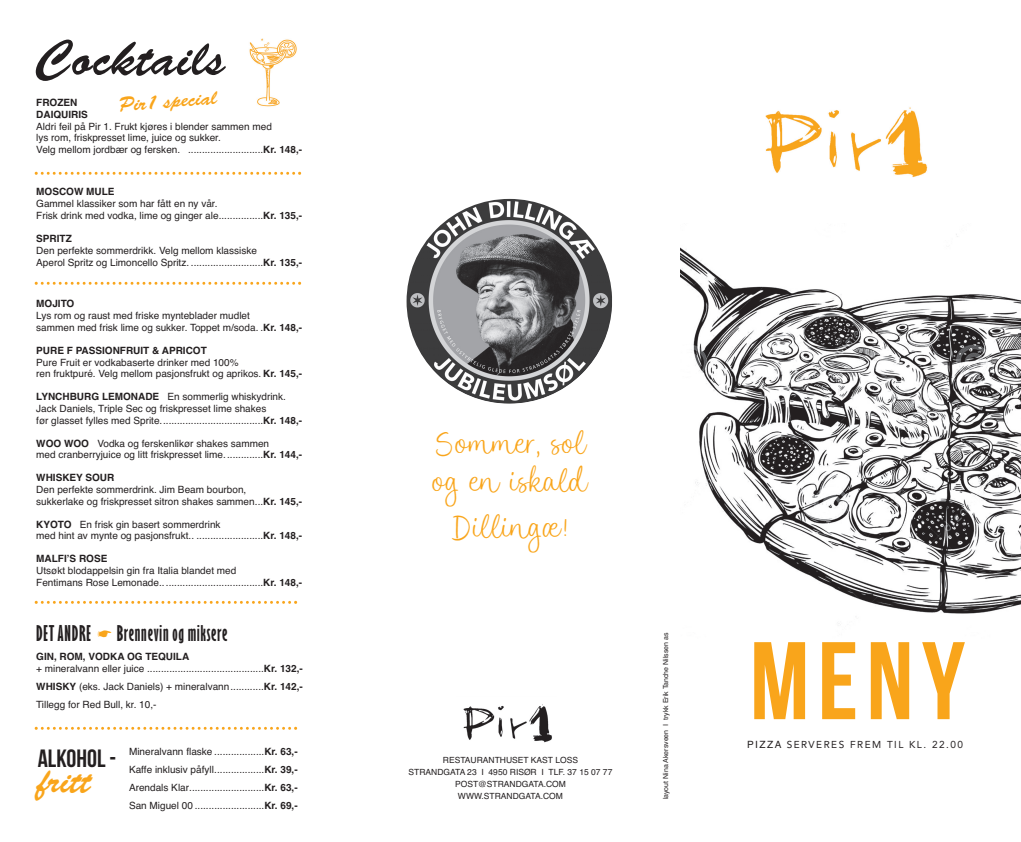
<style>
.page{position:relative;width:1021px;height:842px;background:#fff}
.page>*{position:absolute;margin:0;border:0;box-sizing:border-box;transform-origin:0 0}
.t1{font:700 110px "Bebas Neue";color:#f9a51b}
.t2{font:50px "Brush Script Std";letter-spacing:.015em;color:#231f20}
.t3{font:38px "Hylandia";letter-spacing:-.015em;color:#f9a51b}
.t4{font:35px "Brush Script Std";color:#f9a51b}
.t5{font:700 25px "Bebas Neue";color:#231f20}
.t6{font:700 extra-condensed 20px "Gill Sans";letter-spacing:.04em;color:#231f20}
.t7{font:20px "Brush Script Std";color:#f9a51b}
.t8{font:10px "Helvetica";color:#231f20}
.t9{font:700 10px "Helvetica";color:#231f20}
.t10{font:10px "Avenir";letter-spacing:.15em;color:#231f20}
.t11{font:8.5px "Helvetica";color:#231f20}
.t12{font:7px "Helvetica";color:#231f20}
.s1{font-weight:700}
.s2{color:#f9a51b}
.s3{font-family:"Helvetica"}
</style>
<div class="page">
<img style="left:680px;top:234px;width:340px;height:380px">
<img style="left:249px;top:38px;width:48px;height:69px">
<svg style="left:35px;top:172px;width:266px;height:3px"></svg>
<svg style="left:35px;top:282px;width:266px;height:3px"></svg>
<svg style="left:35px;top:727px;width:262px;height:3px"></svg>
<svg style="left:35px;top:601px;width:262px;height:3px"></svg>
<img style="left:765px;top:107px;width:163px;height:70px">
<img style="left:463px;top:704px;width:89px;height:39px">
<img style="left:406px;top:199px;width:206px;height:205px">
<p class="t2" style="left:36px;top:28px;width:191px">Cocktails</p>
<p class="t9" style="left:36px;top:99px;width:43px">FROZEN</p>
<p class="t9" style="left:36px;top:111px;width:53px">DAIQUIRIS</p>
<p class="t8" style="left:36px;top:122px;width:237px">Aldri feil på Pir 1. Frukt kjøres i blender sammen med</p>
<p class="t8" style="left:36px;top:134px;width:186px">lys rom, friskpresset lime, juice og sukker.</p>
<p class="t8" style="left:36px;top:146px;width:267px">Velg mellom jordbær og fersken. ...........................<span class="s1">Kr. 148,-</span></p>
<p class="t9" style="left:36px;top:188px;width:80px">MOSCOW MULE</p>
<p class="t8" style="left:36px;top:200px;width:183px">Gammel klassiker som har fått en ny vår.</p>
<p class="t8" style="left:36px;top:211px;width:267px">Frisk drink med vodka, lime og ginger ale................<span class="s1">Kr. 135,-</span></p>
<p class="t9" style="left:36px;top:235px;width:37px">SPRITZ</p>
<p class="t8" style="left:36px;top:247px;width:222px">Den perfekte sommerdrikk. Velg mellom klassiske</p>
<p class="t8" style="left:36px;top:259px;width:267px">Aperol Spritz og Limoncello Spritz. ..........................<span class="s1">Kr. 135,-</span></p>
<p class="t9" style="left:36px;top:300px;width:40px">MOJITO</p>
<p class="t8" style="left:36px;top:312px;width:215px">Lys rom og raust med friske mynteblader mudlet</p>
<p class="t8" style="left:36px;top:324px;width:267px">sammen med frisk lime og sukker. Toppet m/soda. .<span class="s1">Kr. 148,-</span></p>
<p class="t9" style="left:36px;top:347px;width:172px">PURE F PASSIONFRUIT &amp; APRICOT</p>
<p class="t8" style="left:36px;top:358px;width:204px">Pure Fruit er vodkabaserte drinker med 100%</p>
<p class="t8" style="left:36px;top:370px;width:267px">ren fruktpuré. Velg mellom pasjonsfrukt og aprikos. <span class="s1">Kr. 145,-</span></p>
<p class="t8" style="left:36px;top:393px;width:251px"><span class="s1">LYNCHBURG LEMONADE</span> En sommerlig whiskydrink.</p>
<p class="t8" style="left:36px;top:405px;width:232px">Jack Daniels, Triple Sec og friskpresset lime shakes</p>
<p class="t8" style="left:36px;top:417px;width:267px">før glasset fylles med Sprite.....................................<span class="s1">Kr. 148,-</span></p>
<p class="t8" style="left:36px;top:439px;width:234px"><span class="s1">WOO WOO</span> Vodka og ferskenlikør shakes sammen</p>
<p class="t8" style="left:36px;top:451px;width:267px">med cranberryjuice og litt friskpresset lime..............<span class="s1">Kr. 144,-</span></p>
<p class="t9" style="left:36px;top:474px;width:80px">WHISKEY SOUR</p>
<p class="t8" style="left:36px;top:486px;width:212px">Den perfekte sommerdrink. Jim Beam bourbon,</p>
<p class="t8" style="left:36px;top:498px;width:267px">sukkerlake og friskpresset sitron shakes sammen...<span class="s1">Kr. 145,-</span></p>
<p class="t8" style="left:36px;top:520px;width:186px"><span class="s1">KYOTO</span> En frisk gin basert sommerdrink</p>
<p class="t8" style="left:36px;top:532px;width:267px">med hint av mynte og pasjonsfrukt.. ........................<span class="s1">Kr. 148,-</span></p>
<p class="t9" style="left:36px;top:555px;width:73px">MALFI’S ROSE</p>
<p class="t8" style="left:36px;top:567px;width:202px">Utsøkt blodappelsin gin fra Italia blandet med</p>
<p class="t8" style="left:36px;top:579px;width:267px">Fentimans Rose Lemonade.....................................<span class="s1">Kr. 148,-</span></p>
<p class="t7" style="left:118px;top:93px;width:100px;rotate:-5deg">Pir1 special</p>
<p class="t6" style="left:36px;top:625px;width:193px">DET ANDRE <span class="s2">☛</span> Brennevin og miksere</p>
<p class="t9" style="left:36px;top:653px;width:154px">GIN, ROM, VODKA OG TEQUILA</p>
<p class="t8" style="left:36px;top:664px;width:268px">+ mineralvann eller juice ..........................................<span class="s1">Kr. 132,-</span></p>
<p class="t8" style="left:36px;top:682px;width:268px"><span class="s1">WHISKY</span> (eks. Jack Daniels) + mineralvann............<span class="s1">Kr. 142,-</span></p>
<p class="t8" style="left:36px;top:700px;width:122px">Tillegg for Red Bull, kr. 10,-</p>
<p class="t5" style="left:38px;top:744px;width:80px">ALKOHOL -</p>
<p class="t4" style="left:38px;top:759px;width:55px">fritt</p>
<p class="t8" style="left:129px;top:748px;width:170px">Mineralvann flaske ..................<span class="s1">Kr. 63,-</span></p>
<p class="t8" style="left:129px;top:766px;width:170px">Kaffe inklusiv påfyll..................<span class="s1">Kr. 39,-</span></p>
<p class="t8" style="left:129px;top:784px;width:170px">Arendals Klar...........................<span class="s1">Kr. 63,-</span></p>
<p class="t8" style="left:129px;top:802px;width:170px">San Miguel 00 .........................<span class="s1">Kr. 69,-</span></p>
<p class="t3" style="left:434px;top:427px;width:154px">Sommer, sol</p>
<p class="t3" style="left:433px;top:465px;width:157px">og en iskald</p>
<p class="t3" style="left:451px;top:511px;width:121px">Dillingæ!</p>
<p class="t11" style="left:443px;top:756px;width:137px">RESTAURANTHUSET KAST LOSS</p>
<p class="t11" style="left:408px;top:768px;width:205px">STRANDGATA 23 I 4950 RISØR I TLF. 37 15 07 77</p>
<p class="t11" style="left:455px;top:780px;width:112px">POST@STRANDGATA.COM</p>
<p class="t11" style="left:458px;top:792px;width:106px">WWW.STRANDGATA.COM</p>
<p class="t12" style="left:663px;top:799px;width:168px;rotate:-90deg">layout Nina Akersveen I trykk Erik Tanche Nilssen as</p>
<p class="t1" style="left:750px;top:617px;width:217px">MENY</p>
<p class="t10" style="left:747px;top:740px;width:217px"><span class="s3">PIZZA</span> SERVERES FREM TIL KL. 22.00</p>
</div>
